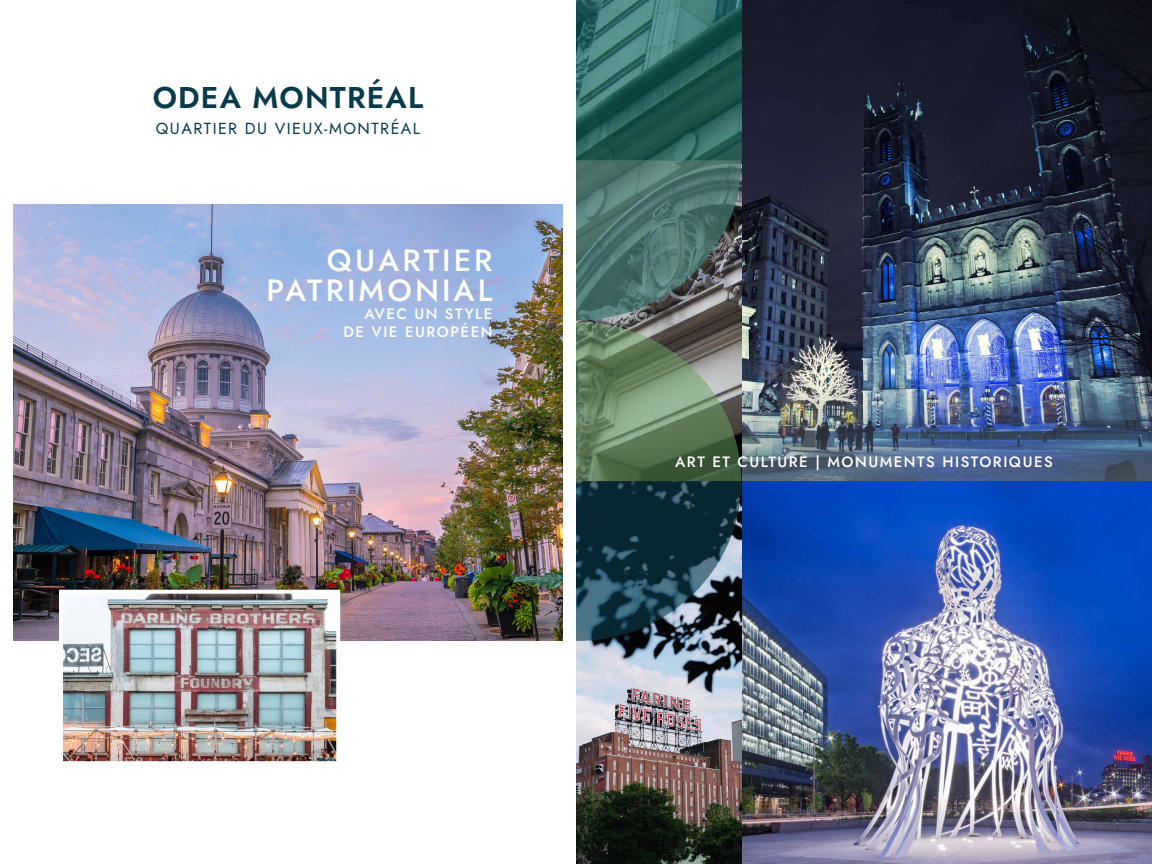
<style>
.page{position:relative;width:1152px;height:864px;background:#fff}
.page>*{position:absolute;margin:0;border:0;box-sizing:border-box;transform-origin:0 0}
.t1{font:500 30.6px/30px "Jost";letter-spacing:.1em;color:#fff;text-align:right}
.t2{font:600 30px "Jost";letter-spacing:.04em;color:#093c4b}
.t3{font:16px "Jost";letter-spacing:.09em;color:#093c4b}
.t4{font:500 15px/18px "Jost";letter-spacing:.1em;color:#fff;text-align:right}
</style>
<div class="page">
<img style="left:14px;top:204px;width:548px;height:437px">
<img style="left:64px;top:595px;width:271px;height:165px">
<div style="left:59px;top:590px;width:281px;height:175px;border:4px solid #fff"></div>
<img style="left:741px;top:0;width:411px;height:481px">
<img style="left:741px;top:481px;width:411px;height:383px">
<img style="left:576px;top:641px;width:165px;height:223px">
<svg style="left:576px;top:0;width:165px;height:160px;background:#2d655f"></svg>
<svg style="left:576px;top:160px;width:165px;height:481px;background:#49635e"></svg>
<h2 class="t2" style="left:153px;top:77px;width:272px">ODEA MONTRÉAL</h2>
<p class="t3" style="left:156px;top:117px;width:266px">QUARTIER DU VIEUX-MONTRÉAL</p>
<h1 class="t1" style="left:267px;top:246px;width:227px">QUARTIER<br>PATRIMONIAL</h1>
<p class="t4" style="left:343px;top:305px;width:151px">AVEC UN STYLE<br>DE VIE EUROPÉEN</p>
<p class="t4" style="left:675px;top:453px;width:379px">ART ET CULTURE | MONUMENTS HISTORIQUES</p>
</div>
